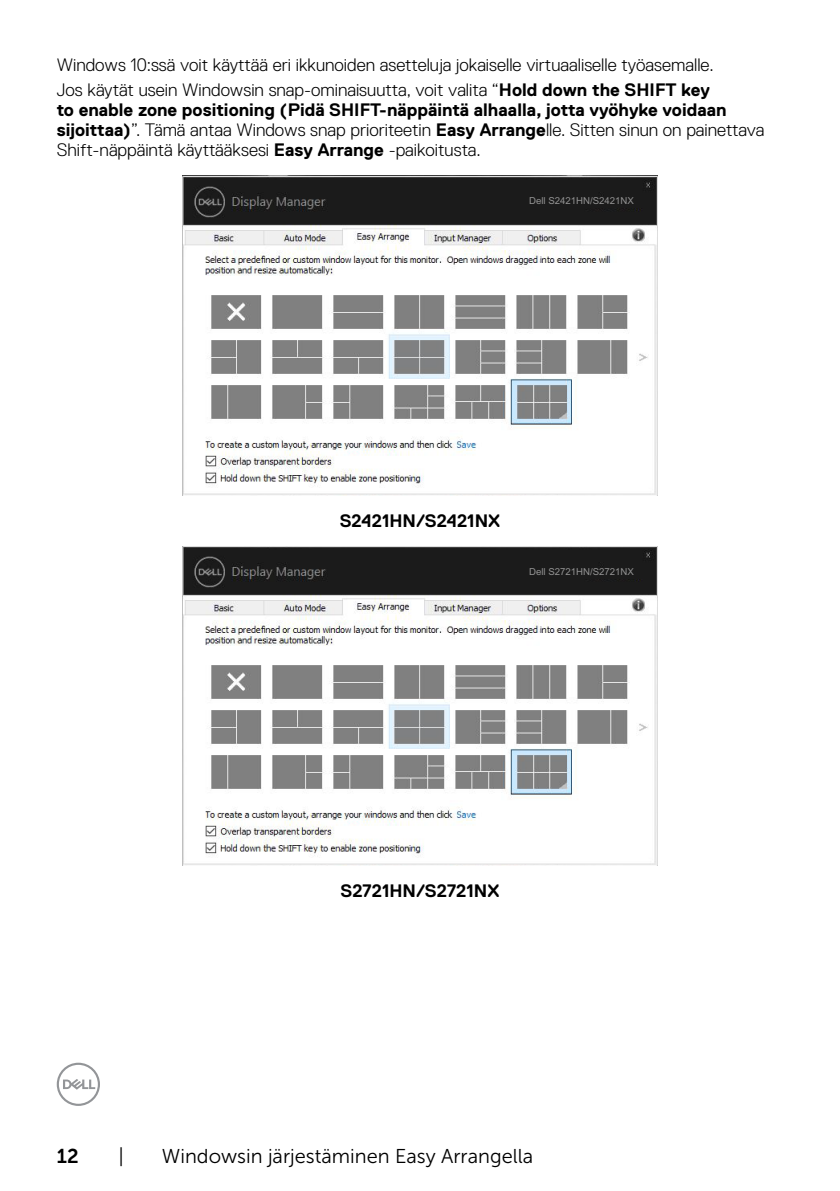
<style>
.page{position:relative;width:840px;height:1191px;background:#fff}
.page>*{position:absolute;margin:0;border:0;box-sizing:border-box;transform-origin:0 0}
.t1{font:20px "Museo Sans For Dell 300";color:#000}
.t2{font:20px "Museo Sans For Dell 700";color:#000}
.t3{font:700 18px/20px "Dell Replica";color:#000}
.t4{font:300 18px/25.6px "Dell Replica";color:#000}
.t5{font:9.6px "Arial";color:#939393}
.s1{font-weight:700}
.s2{font-weight:300}
</style>
<div class="page">
<svg style="left:57px;top:1062px;width:43px;height:44px"></svg>
<img style="left:182px;top:176px;width:475px;height:319px">
<div style="left:539px;top:197px;width:103px;height:11px;background:#1b1b1b"></div>
<img style="left:182px;top:546px;width:475px;height:319px">
<div style="left:539px;top:567px;width:103px;height:11px;background:#1b1b1b"></div>
<p class="t4" style="left:57px;top:52px;width:658px">Windows 10:ssä voit käyttää eri ikkunoiden asetteluja jokaiselle virtuaaliselle työasemalle.<br>Jos käytät usein Windowsin snap-ominaisuutta, voit valita “<span class="s1">Hold down the SHIFT key</span></p>
<p class="t3" style="left:57px;top:100px;width:709px">to enable zone positioning (Pidä SHIFT-näppäintä alhaalla, jotta vyöhyke voidaan sijoittaa)<span class="s2">”. Tämä antaa Windows snap prioriteetin</span> Easy Arrange<span class="s2">lle. Sitten sinun on painettava<br>Shift-näppäintä käyttääksesi</span> Easy Arrange <span class="s2">-paikoitusta.</span></p>
<p class="t5" style="left:529px;top:195px;width:106px">Dell S2421HN/S2421NX</p>
<p class="t3" style="left:339px;top:510px;width:162px">S2421HN/S2421NX</p>
<p class="t5" style="left:529px;top:566px;width:106px">Dell S2721HN/S2721NX</p>
<p class="t3" style="left:340px;top:881px;width:160px">S2721HN/S2721NX</p>
<p class="t2" style="left:57px;top:1144px;width:23px">12</p>
<p class="t1" style="left:119px;top:1145px;width:7px">|</p>
<p class="t1" style="left:162px;top:1145px;width:372px">Windowsin järjestäminen Easy Arrangella</p>
</div>
